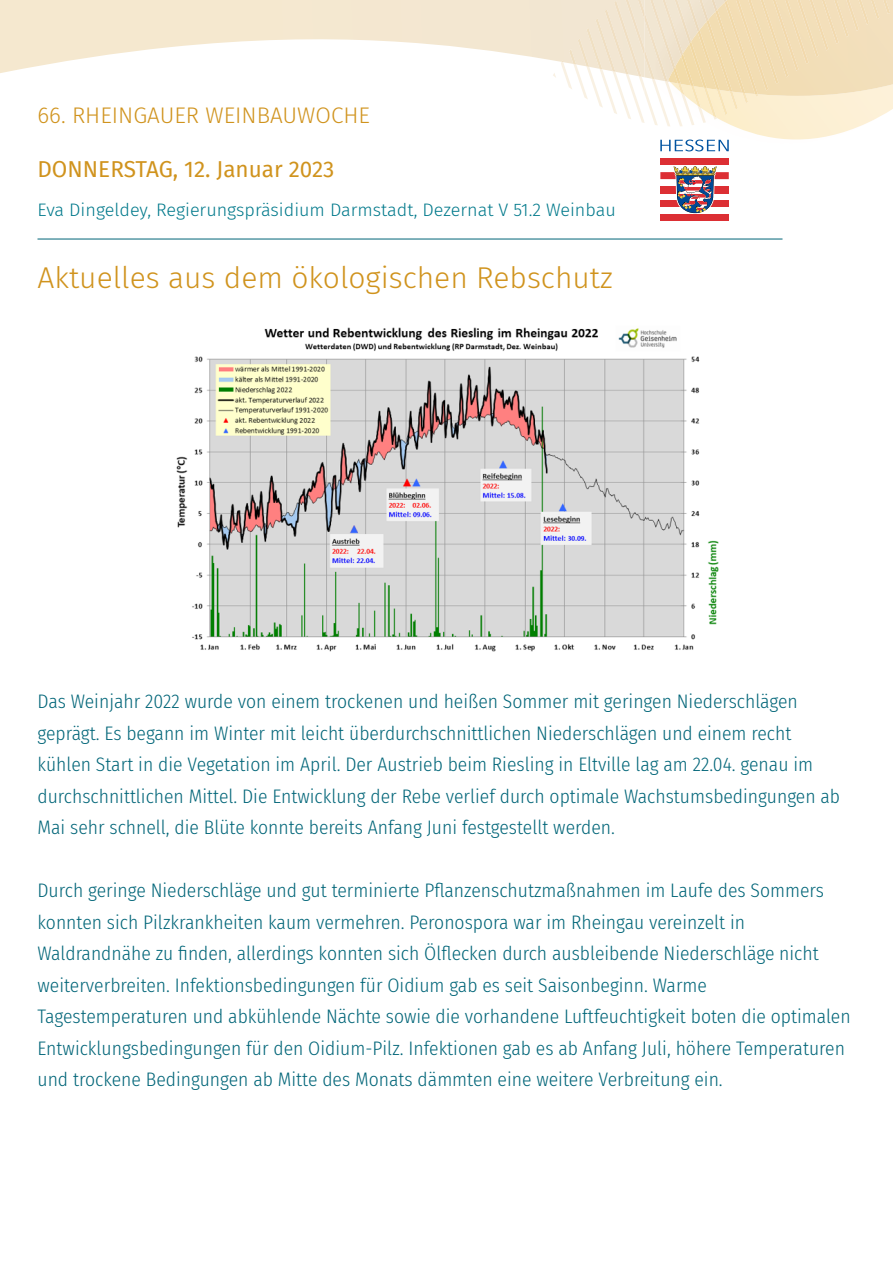
<style>
.page{position:relative;width:893px;height:1263px;background:#fff}
.page>*{position:absolute;margin:0;border:0;box-sizing:border-box;transform-origin:0 0}
.t1{font:300 30px "Fira Sans";color:#d0931d}
.t2{font:300 22.5px "Fira Sans";color:#d0931d}
.t3{font:22.5px "Fira Sans";color:#d0931d}
.t4{font:300 19.5px/31.5px "Fira Sans Condensed";color:#006578}
.t5{font:300 18px "Fira Sans";color:#00798b}
</style>
<div class="page">
<svg style="left:0;top:0;width:553px;height:73px"></svg>
<svg style="left:553px;top:0;width:92px;height:123px"></svg>
<img style="left:645px;top:0;width:34px;height:81px">
<img style="left:675px;top:0;width:4px;height:56px">
<img style="left:650px;top:0;width:25px;height:70px">
<img style="left:645px;top:12px;width:23px;height:69px">
<img style="left:652px;top:79px;width:18px;height:23px">
<img style="left:645px;top:49px;width:10px;height:30px">
<img style="left:645px;top:86px;width:13px;height:39px">
<img style="left:679px;top:0;width:214px;height:82px">
<img style="left:758px;top:0;width:132px;height:82px">
<img style="left:724px;top:0;width:34px;height:82px">
<img style="left:715px;top:9px;width:30px;height:73px">
<img style="left:706px;top:19px;width:26px;height:63px">
<img style="left:698px;top:30px;width:22px;height:52px">
<img style="left:689px;top:41px;width:18px;height:41px">
<img style="left:681px;top:54px;width:13px;height:28px">
<img style="left:673px;top:67px;width:8px;height:15px">
<hr style="left:38px;top:239px;width:744px;height:1px;background:#006578">
<div style="left:660px;top:158px;width:69px;height:7px;background:#dc2f34"></div>
<div style="left:660px;top:172px;width:69px;height:7px;background:#dc2f34"></div>
<div style="left:660px;top:186px;width:69px;height:7px;background:#dc2f34"></div>
<div style="left:660px;top:200px;width:69px;height:7px;background:#dc2f34"></div>
<div style="left:660px;top:214px;width:69px;height:7px;background:#dc2f34"></div>
<svg style="left:673px;top:166px;width:45px;height:48px"></svg>
<svg style="left:660px;top:82px;width:233px;height:69px"></svg>
<img style="left:176px;top:327px;width:543px;height:325px">
<p class="t2" style="left:38px;top:99px;width:334px">66. RHEINGAUER WEINBAUWOCHE</p>
<p class="t3" style="left:38px;top:152px;width:298px">DONNERSTAG, 12. Januar 2023</p>
<p class="t5" style="left:38px;top:197px;width:580px">Eva Dingeldey, Regierungspräsidium Darmstadt, Dezernat V 51.2 Weinbau</p>
<h1 class="t1" style="left:38px;top:256px;width:577px">Aktuelles aus dem ökologischen Rebschutz</h1>
<p class="t4" style="left:38px;top:685px;width:804px">Das Weinjahr 2022 wurde von einem trockenen und heißen Sommer mit geringen Niederschlägen geprägt. Es begann im Winter mit leicht überdurchschnittlichen Niederschlägen und einem recht kühlen Start in die Vegetation im April. Der Austrieb beim Riesling in Eltville lag am 22.04. genau im durchschnittlichen Mittel. Die Entwicklung der Rebe verlief durch optimale Wachstumsbedingungen ab Mai sehr schnell, die Blüte konnte bereits Anfang Juni festgestellt werden.</p>
<p class="t4" style="left:38px;top:874px;width:815px">Durch geringe Niederschläge und gut terminierte Pflanzenschutzmaßnahmen im Laufe des Sommers konnten sich Pilzkrankheiten kaum vermehren. Peronospora war im Rheingau vereinzelt in Waldrandnähe zu finden, allerdings konnten sich Ölflecken durch ausbleibende Niederschläge nicht weiterverbreiten. Infektionsbedingungen für Oidium gab es seit Saisonbeginn. Warme Tagestemperaturen und abkühlende Nächte sowie die vorhandene Luftfeuchtigkeit boten die optimalen Entwicklungsbedingungen für den Oidium-Pilz. Infektionen gab es ab Anfang Juli, höhere Temperaturen und trockene Bedingungen ab Mitte des Monats dämmten eine weitere Verbreitung ein.</p>
</div>
